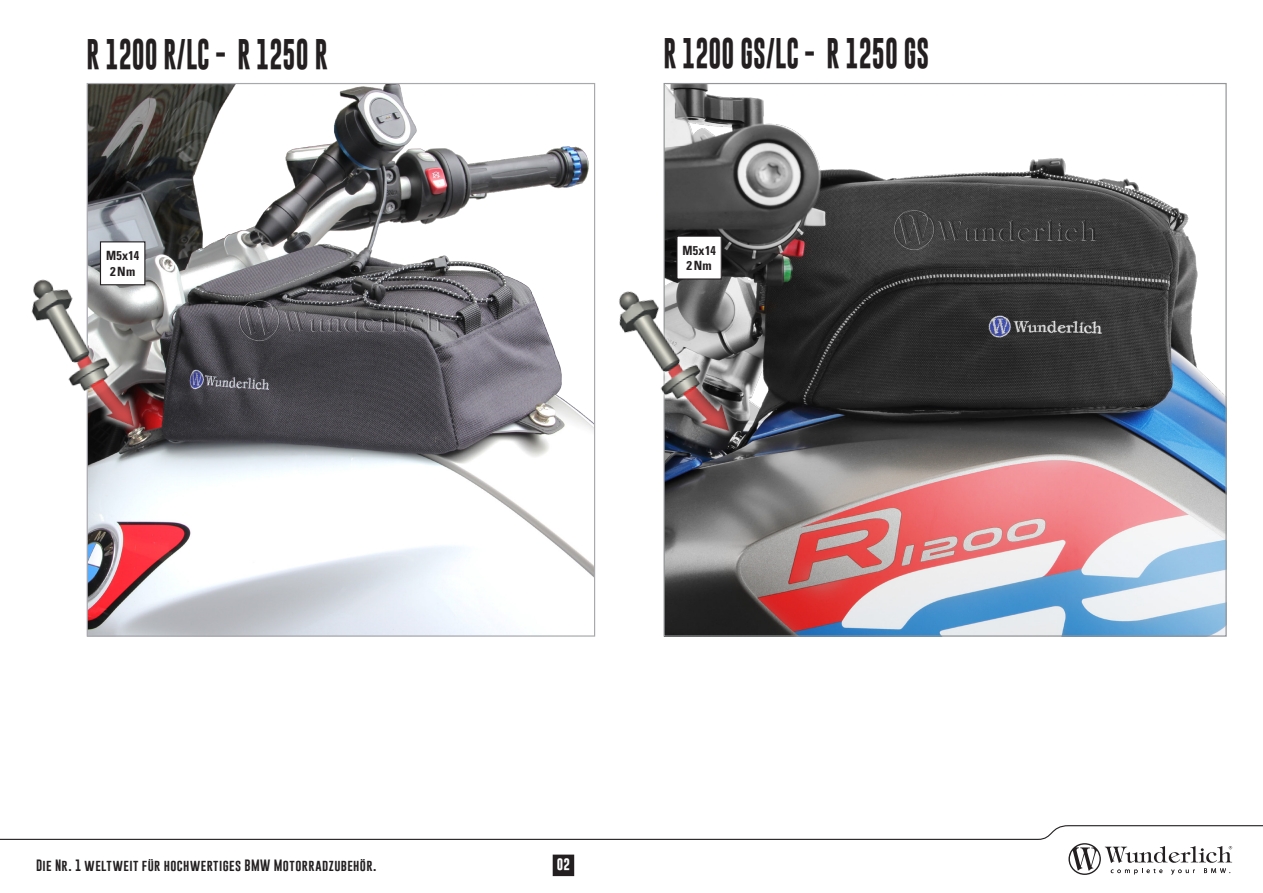
<style>
.page{position:relative;width:1263px;height:893px;background:#fff}
.page>*{position:absolute;margin:0;border:0;box-sizing:border-box;transform-origin:0 0}
.BU{font:700 30.9px "Gobold";color:#231f20;scale:.78 1}
.t1{font:700 condensed 12.75px "Univers LT Std";letter-spacing:.025em;color:#231f20;scale:.95 1}
.t2{font:700 condensed 12.75px "Univers LT Std";letter-spacing:.025em;color:#231f20}
.t3{font:12px "Gobold";letter-spacing:.035em;color:#231f20}
.t4{font:700 12px "Gobold";color:#fff}
</style>
<div class="page">
<svg style="left:0;top:825px;width:1263px;height:50px"></svg>
<img style="left:89px;top:85px;width:504px;height:550px">
<img style="left:665px;top:85px;width:560px;height:550px">
<div style="left:553px;top:855px;width:21px;height:21px;background:#231f20"></div>
<img style="left:240px;top:299px;width:206px;height:41px">
<svg style="left:31px;top:242px;width:156px;height:231px"></svg>
<svg style="left:542px;top:246px;width:241px;height:242px"></svg>
<div style="left:677px;top:236px;width:44px;height:43px;background:#fff"></div>
<div style="left:676px;top:236px;width:46px;height:44px;border:1px solid #231f20"></div>
<img style="left:895px;top:209px;width:206px;height:41px">
<div style="left:100px;top:242px;width:45px;height:43px;background:#fff"></div>
<div style="left:100px;top:241px;width:45px;height:44px;border:1px solid #231f20"></div>
<p class="BU" style="left:87px;top:34px;width:310px">R 1200 R/LC - R 1250 R</p>
<p class="BU" style="left:663px;top:33px;width:342px">R 1200 GS/LC - R 1250 GS</p>
<p class="t1" style="left:106px;top:248px;width:37px">M5x14</p>
<p class="t2" style="left:110px;top:263px;width:27px">2Nm</p>
<p class="t1" style="left:682px;top:242px;width:37px">M5x14</p>
<p class="t2" style="left:686px;top:257px;width:27px">2Nm</p>
<p class="t3" style="left:36px;top:858px;width:342px">Die Nr. 1 weltweit für hochwertiges BMW Motorradzubehör.</p>
<p class="t4" style="left:557px;top:857px;width:15px">02</p>
</div>
